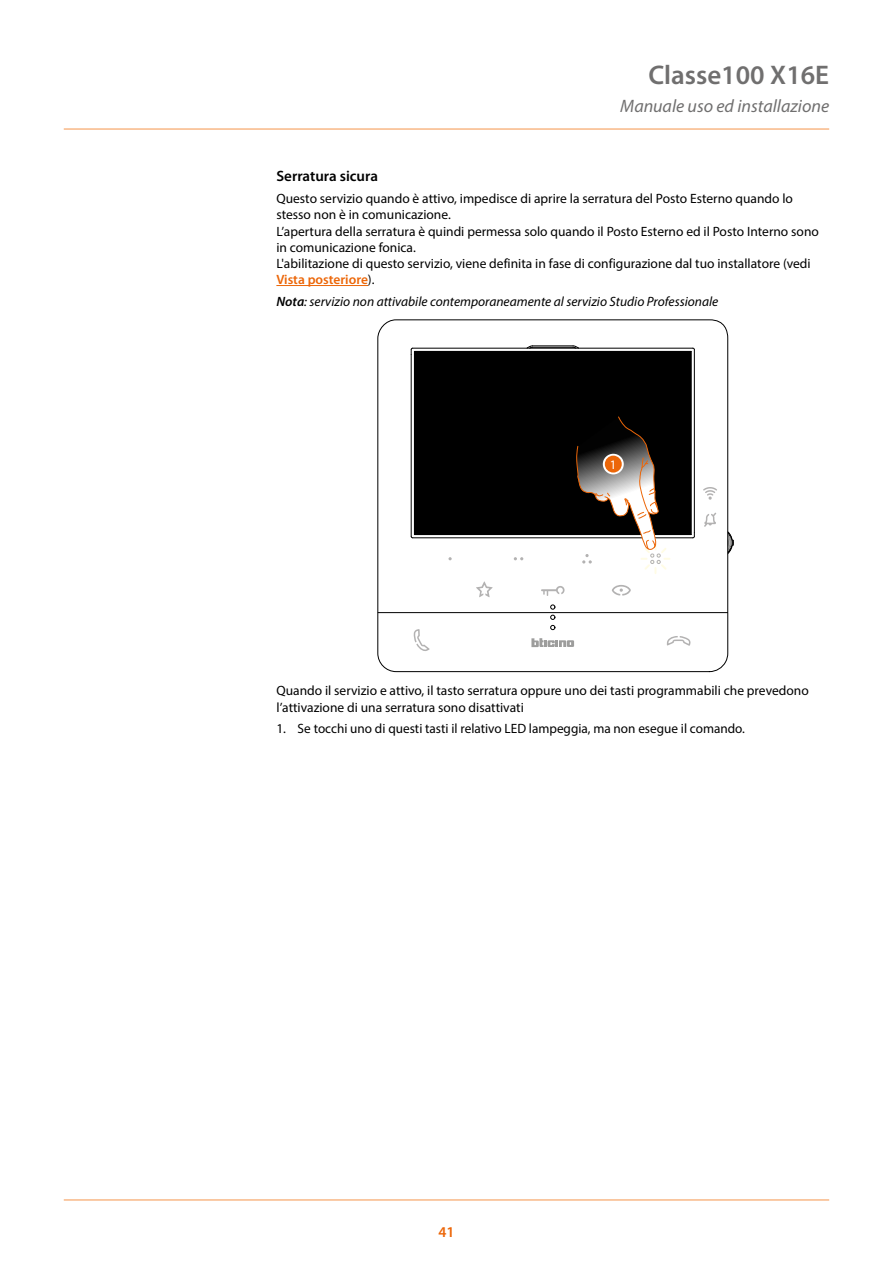
<style>
.page{position:relative;width:893px;height:1263px;background:#fff}
.page>*{position:absolute;margin:0;border:0;box-sizing:border-box;transform-origin:0 0}
.t1{font:600 27px "Myriad Pro";color:#706f6f}
.t2{font:italic 18px "Myriad Pro";color:#706f6f}
.t3{font:600 15px "Myriad Pro";color:#000}
.t4{font:600 15px "Myriad Pro";color:#ec6608}
.t5{font:13.5px/16.2px "Myriad Pro";color:#000}
.t6{font:italic 13.5px "Myriad Pro";color:#000}
.t7{font:13.05px "Myriad Pro";color:#fff}
.s1{font-weight:600;color:#ec6608}
.s2{font-weight:600}
</style>
<div class="page">
<hr style="left:64px;top:128px;width:765px;height:2px;background:#f8b887">
<hr style="left:64px;top:1199px;width:765px;height:2px;background:#f8b887">
<svg style="left:728px;top:529px;width:6px;height:27px"></svg>
<svg style="left:377px;top:319px;width:351px;height:353px"></svg>
<svg style="left:550px;top:604px;width:5px;height:5px"></svg>
<svg style="left:550px;top:615px;width:5px;height:15px"></svg>
<hr style="left:532px;top:345px;width:41px;height:1px;background:#000">
<svg style="left:572px;top:345px;width:8px;height:3px"></svg>
<hr style="left:532px;top:347px;width:41px;height:1px;background:#000">
<svg style="left:526px;top:345px;width:7px;height:3px"></svg>
<hr style="left:691px;top:351px;width:1px;height:184px;background:#000">
<hr style="left:413px;top:537px;width:280px;height:1px;background:#000">
<hr style="left:411px;top:354px;width:1px;height:182px;background:#000">
<svg style="left:692px;top:533px;width:3px;height:6px"></svg>
<hr style="left:413px;top:348px;width:280px;height:1px;background:#000">
<svg style="left:410px;top:347px;width:4px;height:8px"></svg>
<hr style="left:694px;top:350px;width:1px;height:183px;background:#000">
<svg style="left:531px;top:638px;width:43px;height:9px"></svg>
<hr style="left:378px;top:612px;width:349px;height:1px;background:#000">
<svg style="left:414px;top:629px;width:15px;height:23px"></svg>
<svg style="left:667px;top:636px;width:24px;height:10px"></svg>
<svg style="left:541px;top:586px;width:23px;height:10px"></svg>
<svg style="left:476px;top:581px;width:17px;height:16px"></svg>
<svg style="left:612px;top:585px;width:19px;height:11px"></svg>
<svg style="left:514px;top:557px;width:9px;height:3px"></svg>
<svg style="left:448px;top:557px;width:4px;height:3px"></svg>
<svg style="left:704px;top:513px;width:12px;height:14px"></svg>
<svg style="left:703px;top:487px;width:14px;height:13px"></svg>
<div style="left:414px;top:351px;width:277px;height:184px;background:#000"></div>
<svg style="left:576px;top:416px;width:93px;height:157px"></svg>
<svg style="left:603px;top:454px;width:21px;height:20px"></svg>
<div style="left:605px;top:456px;width:17px;height:17px;background:#ec6608;border-radius:50%"></div>
<hr style="left:276px;top:285px;width:92px;height:1px;background:#ec6608">
<h1 class="t1" style="left:648px;top:58px;width:182px">Classe100 X16E</h1>
<h2 class="t2" style="left:620px;top:95px;width:210px">Manuale uso ed installazione</h2>
<p class="t3" style="left:276px;top:167px;width:103px">Serratura sicura</p>
<p class="t5" style="left:276px;top:190px;width:544px">Questo servizio quando è attivo, impedisce di aprire la serratura del Posto Esterno quando lo stesso non è in comunicazione.<br>L’apertura della serratura è quindi permessa solo quando il Posto Esterno ed il Posto Interno sono in comunicazione fonica.<br>L'abilitazione di questo servizio, viene definita in fase di configurazione dal tuo installatore (vedi <span class="s1">Vista posteriore</span>).</p>
<p class="t6" style="left:276px;top:293px;width:443px"><span class="s2">Nota</span>: servizio non attivabile contemporaneamente al servizio Studio Professionale</p>
<p class="t7" style="left:610px;top:456px;width:8px">1</p>
<p class="t5" style="left:276px;top:682px;width:534px">Quando il servizio e attivo, il tasto serratura oppure uno dei tasti programmabili che prevedono l’attivazione di una serratura sono disattivati</p>
<p class="t5" style="left:276px;top:720px;width:470px">1. Se tocchi uno di questi tasti il relativo LED lampeggia, ma non esegue il comando.</p>
<p class="t4" style="left:438px;top:1222px;width:18px">41</p>
</div>
